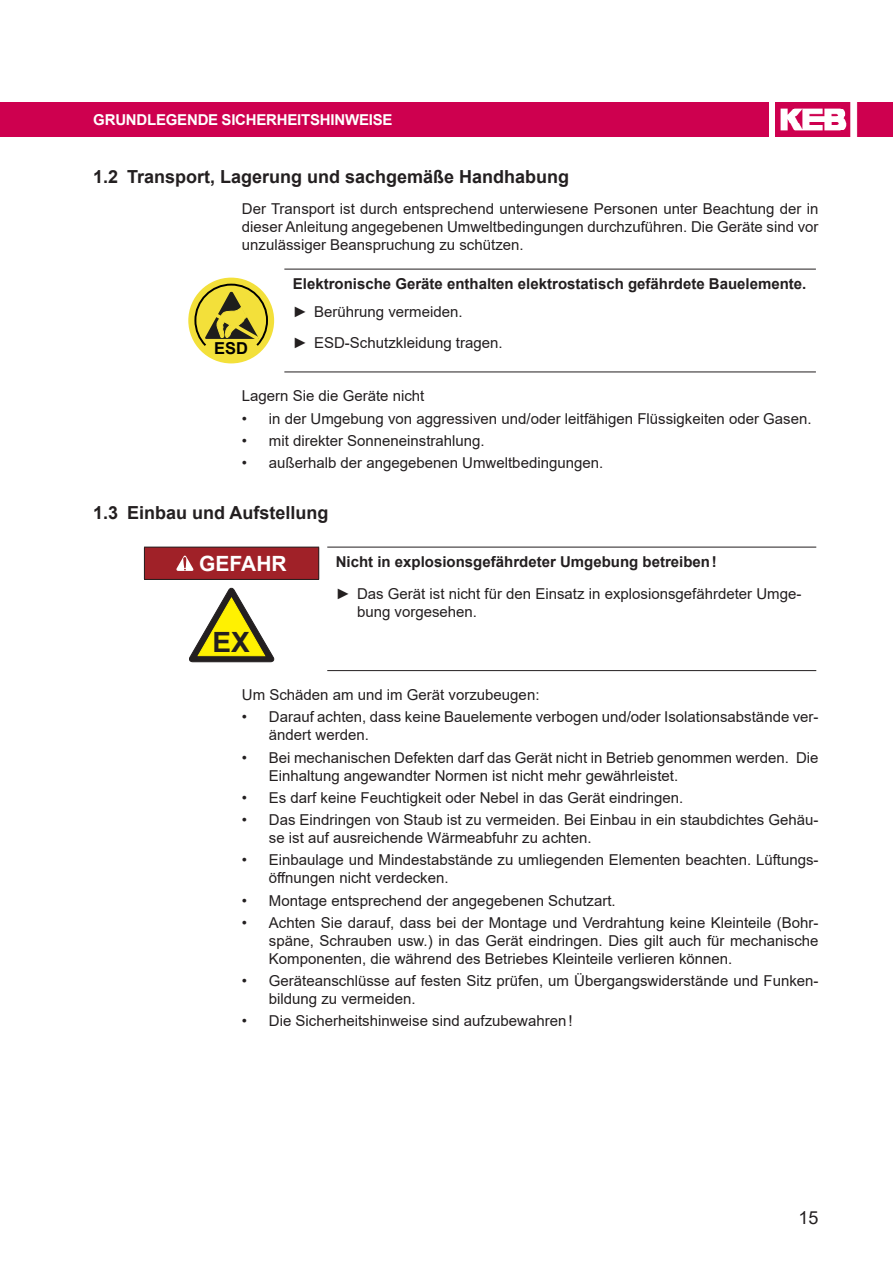
<style>
.page{position:relative;width:893px;height:1263px;background:#fff}
.page>*{position:absolute;margin:0;border:0;box-sizing:border-box;transform-origin:0 0}
.t1{font:700 27.9px "Arial";color:#231f20}
.signal_word_white{font:700 21px "Arial";color:#fff}
.t2{font:700 18px "Arial";color:#231f20}
.t3{font:18px "Arial";color:#231f20}
.t4{font:700 16.5px "Arial";color:#000}
.txt_10p_normal{font:15px/18px "Arial";color:#231f20}
.txt_10p_normal_no_ta{font:700 15px "Arial";color:#231f20}
.t5{font:700 15px "Arial";letter-spacing:-.015em;color:#fff}
</style>
<div class="page">
<div style="left:0;top:102px;width:769px;height:34px;background:#ce004f"></div>
<img style="left:775px;top:102px;width:118px;height:34px">
<hr style="left:284px;top:269px;width:532px;height:1px;background:#231f20">
<hr style="left:284px;top:372px;width:532px;height:1px;background:#231f20">
<div style="left:188px;top:278px;width:86px;height:85px;background:#f3e03a;border-radius:50%"></div>
<svg style="left:193px;top:283px;width:76px;height:65px"></svg>
<div style="left:144px;top:547px;width:175px;height:32px;background:#a02128"></div>
<hr style="left:327px;top:547px;width:489px;height:1px;background:#231f20">
<hr style="left:327px;top:670px;width:489px;height:1px;background:#231f20">
<hr style="left:144px;top:547px;width:175px;height:1px;background:#231f20">
<hr style="left:144px;top:547px;width:1px;height:32px;background:#231f20">
<hr style="left:318px;top:547px;width:1px;height:32px;background:#231f20">
<hr style="left:144px;top:579px;width:175px;height:1px;background:#231f20">
<svg style="left:176px;top:556px;width:17px;height:15px"></svg>
<svg style="left:189px;top:588px;width:85px;height:74px"></svg>
<p class="t5" style="left:93px;top:110px;width:34px">Grund</p>
<p class="t5" style="left:147px;top:110px;width:21px">legende</p>
<p class="t5" style="left:222px;top:110px;width:20px">Siche</p>
<p class="t5" style="left:266px;top:110px;width:20px">rheitshin</p>
<p class="t5" style="left:345px;top:110px;width:23px">weise</p>
<p class="t2" style="left:93px;top:164px;width:478px">1.2 Transport, Lagerung und sachgemäße Handhabung</p>
<p class="txt_10p_normal" style="left:242px;top:200px;width:578px;text-align:justify">Der Transport ist durch entsprechend unterwiesene Personen unter Beachtung der in dieser Anleitung angegebenen Umweltbedingungen durchzuführen. Die Geräte sind vor unzulässiger Beanspruchung zu schützen.</p>
<p class="txt_10p_normal_no_ta" style="left:293px;top:273px;width:515px">Elektronische Geräte enthalten elektrostatisch gefährdete Bauelemente.</p>
<p class="txt_10p_normal" style="left:293px;top:303px;width:171px">► Berührung vermeiden.</p>
<p class="txt_10p_normal" style="left:293px;top:333px;width:211px">► ESD-Schutzkleidung tragen.</p>
<p class="txt_10p_normal" style="left:242px;top:387px;width:184px">Lagern Sie die Geräte nicht</p>
<p class="txt_10p_normal" style="left:242px;top:409px;width:571px">• in der Umgebung von aggressiven und/oder leitfähigen Flüssigkeiten oder Gasen.</p>
<p class="txt_10p_normal" style="left:242px;top:431px;width:244px">• mit direkter Sonneneinstrahlung.</p>
<p class="txt_10p_normal" style="left:242px;top:454px;width:363px">• außerhalb der angegebenen Umweltbedingungen.</p>
<p class="t2" style="left:93px;top:500px;width:237px">1.3 Einbau und Aufstellung</p>
<p class="signal_word_white" style="left:199px;top:549px;width:87px">GEFAHR</p>
<p class="txt_10p_normal_no_ta" style="left:336px;top:551px;width:383px">Nicht in explosionsgefährdeter Umgebung betreiben!</p>
<p class="t4" style="left:214px;top:337px;width:35px">ESD</p>
<p class="t1" style="left:212px;top:623px;width:39px">EX</p>
<p class="txt_10p_normal" style="left:357px;top:584px;width:446px;text-indent:-21px">► Das Gerät ist nicht für den Einsatz in explosionsgefährdeter Umge&shy;bung vorgesehen.</p>
<p class="txt_10p_normal" style="left:242px;top:686px;width:299px">Um Schäden am und im Gerät vorzubeugen:</p>
<p class="txt_10p_normal" style="left:269px;top:708px;width:551px;text-indent:-27px">• Darauf achten, dass keine Bauelemente verbogen und/oder Isolationsabstände ver&shy;ändert werden.</p>
<p class="txt_10p_normal" style="left:269px;top:748px;width:551px;text-indent:-27px">• Bei mechanischen Defekten darf das Gerät nicht in Betrieb genommen werden. Die<br>Einhaltung angewandter Normen ist nicht mehr gewährleistet.</p>
<p class="txt_10p_normal" style="left:242px;top:788px;width:443px">• Es darf keine Feuchtigkeit oder Nebel in das Gerät eindringen.</p>
<p class="txt_10p_normal" style="left:269px;top:811px;width:551px;text-indent:-27px">• Das Eindringen von Staub ist zu vermeiden. Bei Einbau in ein staubdichtes Gehäu&shy;se ist auf ausreichende Wärmeabfuhr zu achten.</p>
<p class="txt_10p_normal" style="left:269px;top:851px;width:551px;text-indent:-27px">• Einbaulage und Mindestabstände zu umliegenden Elementen beachten. Lüftungs&shy;öffnungen nicht verdecken.</p>
<p class="txt_10p_normal" style="left:242px;top:891px;width:375px">• Montage entsprechend der angegebenen Schutzart.</p>
<p class="txt_10p_normal" style="left:269px;top:913px;width:551px;text-align:justify;text-indent:-27px">• Achten Sie darauf, dass bei der Montage und Verdrahtung keine Kleinteile (Bohr&shy;späne, Schrauben usw.) in das Gerät eindringen. Dies gilt auch für mechanische Komponenten, die während des Betriebes Kleinteile verlieren können.</p>
<p class="txt_10p_normal" style="left:269px;top:972px;width:551px;text-indent:-27px">• Geräteanschlüsse auf festen Sitz prüfen, um Übergangswiderstände und Funken&shy;bildung zu vermeiden.</p>
<p class="txt_10p_normal" style="left:242px;top:1012px;width:332px">• Die Sicherheitshinweise sind aufzubewahren!</p>
<p class="t3" style="left:798px;top:1205px;width:22px">15</p>
</div>
